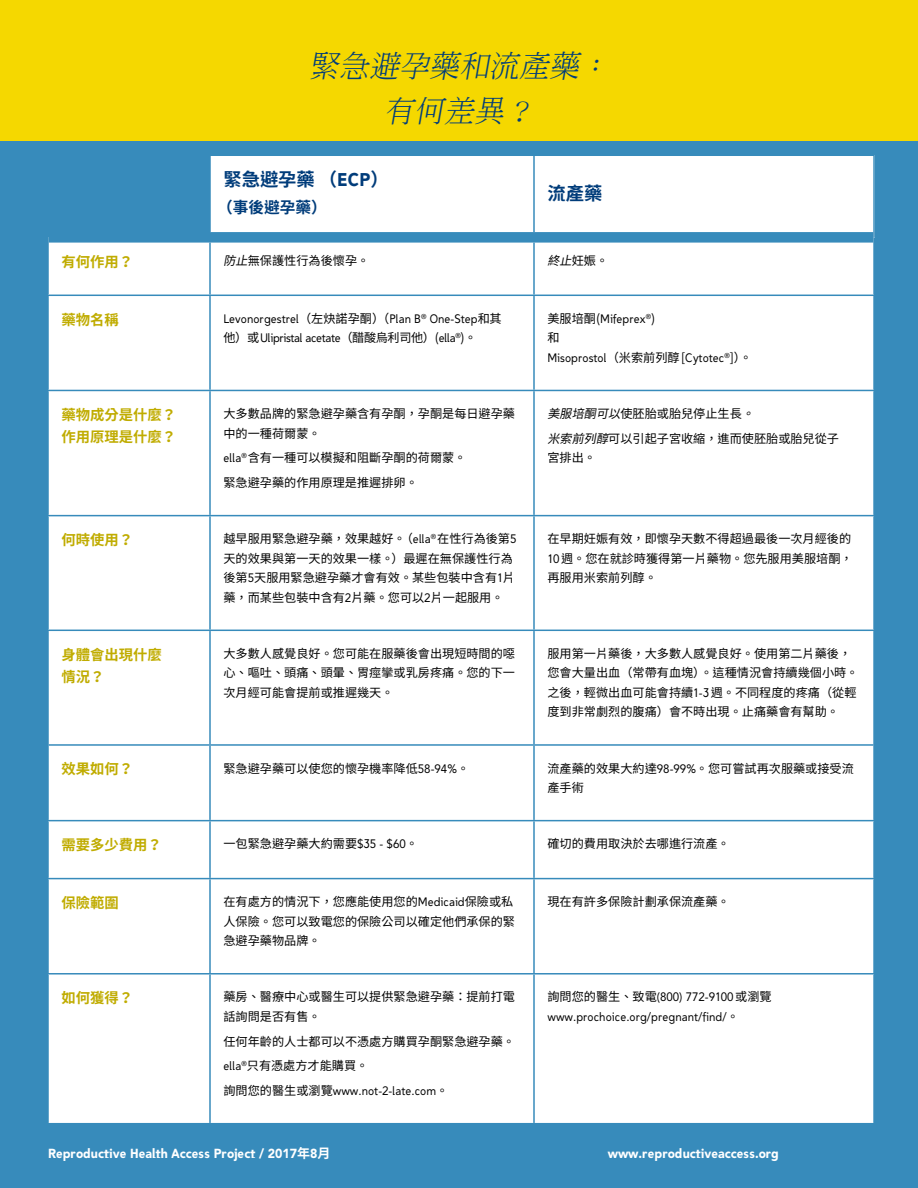
<style>
.page{position:relative;width:918px;height:1188px;background:#378bbb}
.page>*{position:absolute;margin:0;border:0;box-sizing:border-box;transform-origin:0 0}
.t1{font:italic 300 30px/45px "Adobe Ming Std";color:#003c7a;text-align:center}
.t2{font:700 18.3px "Source Han Sans TW";color:#003c7a}
.t3{font:700 15.6px "Source Han Sans TW";color:#003c7a}
.t4{font:700 14.4px/22.5px "Source Han Sans TW";color:#c0ac00}
.t5{font:700 13.05px "Bawdy";color:#fff}
.t6{font:12.15px/19.5px "Source Han Sans TW";color:#000}
.t7{font:12.15px/19.5px "Bawdy";color:#000}
.s1{font-family:"Bawdy"}
.s2{font-style:italic}
.s3{font-family:"Source Han Sans TW"}
</style>
<div class="page">
<div style="left:0;top:0;width:918px;height:141px;background:#f5d800"></div>
<div style="left:210px;top:155px;width:324px;height:82px;background:#fff"></div>
<div style="left:534px;top:155px;width:340px;height:82px;background:#fff"></div>
<div style="left:49px;top:243px;width:824px;height:880px;background:#fff"></div>
<hr style="left:210px;top:155px;width:324px;height:1px;background:#378bbb">
<hr style="left:209px;top:156px;width:2px;height:76px;background:#378bbb">
<hr style="left:534px;top:155px;width:341px;height:1px;background:#378bbb">
<hr style="left:533px;top:156px;width:2px;height:76px;background:#378bbb">
<hr style="left:873px;top:156px;width:2px;height:81px;background:#378bbb">
<hr style="left:209px;top:243px;width:2px;height:52px;background:#378bbb">
<hr style="left:533px;top:243px;width:2px;height:52px;background:#378bbb">
<hr style="left:47px;top:295px;width:163px;height:1px;background:#378bbb">
<hr style="left:210px;top:295px;width:324px;height:1px;background:#378bbb">
<hr style="left:209px;top:296px;width:2px;height:94px;background:#378bbb">
<hr style="left:534px;top:295px;width:341px;height:1px;background:#378bbb">
<hr style="left:533px;top:296px;width:2px;height:94px;background:#378bbb">
<hr style="left:47px;top:390px;width:163px;height:1px;background:#378bbb">
<hr style="left:210px;top:390px;width:324px;height:1px;background:#378bbb">
<hr style="left:209px;top:391px;width:2px;height:124px;background:#378bbb">
<hr style="left:534px;top:390px;width:341px;height:1px;background:#378bbb">
<hr style="left:533px;top:391px;width:2px;height:124px;background:#378bbb">
<hr style="left:47px;top:515px;width:163px;height:1px;background:#378bbb">
<hr style="left:210px;top:515px;width:324px;height:1px;background:#378bbb">
<hr style="left:209px;top:516px;width:2px;height:114px;background:#378bbb">
<hr style="left:534px;top:515px;width:341px;height:1px;background:#378bbb">
<hr style="left:533px;top:516px;width:2px;height:114px;background:#378bbb">
<hr style="left:47px;top:630px;width:163px;height:1px;background:#378bbb">
<hr style="left:210px;top:630px;width:324px;height:1px;background:#378bbb">
<hr style="left:209px;top:631px;width:2px;height:113px;background:#378bbb">
<hr style="left:534px;top:630px;width:341px;height:1px;background:#378bbb">
<hr style="left:533px;top:631px;width:2px;height:113px;background:#378bbb">
<hr style="left:47px;top:744px;width:163px;height:2px;background:#378bbb">
<hr style="left:210px;top:744px;width:324px;height:2px;background:#378bbb">
<hr style="left:209px;top:746px;width:2px;height:74px;background:#378bbb">
<hr style="left:534px;top:744px;width:341px;height:2px;background:#378bbb">
<hr style="left:533px;top:746px;width:2px;height:74px;background:#378bbb">
<hr style="left:47px;top:820px;width:163px;height:1px;background:#378bbb">
<hr style="left:210px;top:820px;width:324px;height:1px;background:#378bbb">
<hr style="left:209px;top:821px;width:2px;height:57px;background:#378bbb">
<hr style="left:534px;top:820px;width:341px;height:1px;background:#378bbb">
<hr style="left:533px;top:821px;width:2px;height:57px;background:#378bbb">
<hr style="left:47px;top:878px;width:163px;height:1px;background:#378bbb">
<hr style="left:210px;top:878px;width:324px;height:1px;background:#378bbb">
<hr style="left:209px;top:879px;width:2px;height:94px;background:#378bbb">
<hr style="left:534px;top:878px;width:341px;height:1px;background:#378bbb">
<hr style="left:533px;top:879px;width:2px;height:94px;background:#378bbb">
<hr style="left:47px;top:973px;width:163px;height:2px;background:#378bbb">
<hr style="left:210px;top:973px;width:324px;height:2px;background:#378bbb">
<hr style="left:209px;top:975px;width:2px;height:148px;background:#378bbb">
<hr style="left:534px;top:973px;width:341px;height:2px;background:#378bbb">
<hr style="left:533px;top:975px;width:2px;height:148px;background:#378bbb">
<div style="left:210px;top:232px;width:324px;height:11px;background:#378bbb"></div>
<div style="left:534px;top:232px;width:339px;height:11px;background:#378bbb"></div>
<h1 class="t1" style="left:309px;top:43px;width:307px">緊急避孕藥和流產藥：有何差異？</h1>
<h2 class="t2" style="left:224px;top:169px;width:167px">緊急避孕藥 （<span class="s1">ECP</span>）</h2>
<p class="t3" style="left:217px;top:199px;width:111px">（事後避孕藥）</p>
<h2 class="t2" style="left:548px;top:183px;width:56px">流產藥</h2>
<p class="t4" style="left:62px;top:251px;width:73px">有何作用？</p>
<p class="t6" style="left:224px;top:251px;width:147px"><span class="s2">防止</span>無保護性行為後懷孕。</p>
<p class="t6" style="left:548px;top:251px;width:62px"><span class="s2">終止</span>妊娠。</p>
<p class="t4" style="left:62px;top:309px;width:59px">藥物名稱</p>
<p class="t7" style="left:223px;top:309px;width:280px">Levonorgestrel<span class="s3">（左炔諾孕酮） （</span>Plan B<sup>®</sup> One-Step<span class="s3">和其他）或</span>Ulipristal acetate<span class="s3">（醋酸烏利司他）(</span>ella<sup>®</sup><span class="s3">)。</span></p>
<p class="t7" style="left:547px;top:309px;width:109px"><span class="s3">美服培酮(</span>Mifeprex<sup>®</sup><span class="s3">)</span></p>
<p class="t6" style="left:548px;top:329px;width:14px">和</p>
<p class="t7" style="left:548px;top:348px;width:206px">Misoprostol<span class="s3">（米索前列醇[</span>Cytotec<sup>®</sup><span class="s3">]）。</span></p>
<p class="t4" style="left:62px;top:404px;width:116px">藥物成分是什麼？作用原理是什麼？</p>
<p class="t6" style="left:224px;top:404px;width:293px">大多數品牌的緊急避孕藥含有孕酮，孕酮是每日避孕藥中的一種荷爾蒙。</p>
<p class="t6" style="left:223px;top:446px;width:244px;line-height:24.8px"><span class="s1">ella</span><sup>®</sup>含有一種可以模擬和阻斷孕酮的荷爾蒙。緊急避孕藥的作用原理是推遲排卵。</p>
<p class="t6" style="left:547px;top:402px;width:293px;line-height:24.8px"><span class="s2">美服培酮可以</span>使胚胎或胎兒停止生長<span class="s2">。<br>米索前列醇</span>可以引起子宮收縮，進而使胚胎或胎兒從子</p>
<p class="t6" style="left:548px;top:448px;width:50px">宮排出。</p>
<p class="t4" style="left:62px;top:529px;width:73px">何時使用？</p>
<p class="t6" style="left:223px;top:529px;width:295px">越早服用緊急避孕藥，效果越好。（<span class="s1">ella</span><sup>®</sup>在性行為後第<span class="s1">5</span>天的效果與第一天的效果一樣。）最遲在無保護性行為後第<span class="s1">5</span>天服用緊急避孕藥才會有效。某些包裝中含有<span class="s1">1</span>片藥，而某些包裝中含有<span class="s1">2</span>片藥。您可以<span class="s1">2</span>片一起服用。</p>
<p class="t6" style="left:548px;top:529px;width:307px;text-align:justify">在早期妊娠有效，即懷孕天數不得超過最後一次月經後的<span class="s1">10</span>週。您在就診時獲得第一片藥物。您先服用美服培酮，再服用米索前列醇。</p>
<p class="t4" style="left:62px;top:644px;width:102px">身體會出現什麼情況？</p>
<p class="t6" style="left:224px;top:644px;width:293px;text-align:justify">大多數人感覺良好。您可能在服藥後會出現短時間的噁心、嘔吐、頭痛、頭暈、胃痙攣或乳房疼痛。您的下一次月經可能會提前或推遲幾天。</p>
<p class="t6" style="left:548px;top:644px;width:312px">服用第一片藥後，大多數人感覺良好。使用第二片藥後，您會大量出血（常帶有血塊）。這種情況會持續幾個小時。之後，輕微出血可能會持續<span class="s1">1-3</span>週。不同程度的疼痛（從輕度到非常劇烈的腹痛）會不時出現。止痛藥會有幫助。</p>
<p class="t4" style="left:62px;top:758px;width:73px">效果如何？</p>
<p class="t6" style="left:224px;top:759px;width:247px">緊急避孕藥可以使您的懷孕機率降低<span class="s1">58-94%</span>。</p>
<p class="t6" style="left:548px;top:759px;width:308px">流產藥的效果大約達<span class="s1">98-99%</span>。您可嘗試再次服藥或接受流產手術</p>
<p class="t4" style="left:62px;top:834px;width:102px">需要多少費用？</p>
<p class="t6" style="left:224px;top:834px;width:196px">一包緊急避孕藥大約需要<span class="s1">$35 - $60</span>。</p>
<p class="t6" style="left:548px;top:834px;width:184px">確切的費用取決於去哪進行流產。</p>
<p class="t4" style="left:62px;top:892px;width:59px">保險範圍</p>
<p class="t6" style="left:224px;top:892px;width:293px">在有處方的情況下，您應能使用您的<span class="s1">Medicaid</span>保險或私人保險。您可以致電您的保險公司以確定他們承保的緊急避孕藥物品牌。</p>
<p class="t6" style="left:548px;top:892px;width:184px">現在有許多保險計劃承保流產藥。</p>
<p class="t4" style="left:62px;top:987px;width:73px">如何獲得？</p>
<p class="t6" style="left:224px;top:988px;width:293px">藥房、醫療中心或醫生可以提供緊急避孕藥：提前打電話詢問是否有售。</p>
<p class="t6" style="left:224px;top:1029px;width:293px;line-height:24.8px">任何年齡的人士都可以不憑處方購買孕酮緊急避孕藥。<span class="s1">ella</span><sup>®</sup>只有憑處方才能購買。</p>
<p class="t7" style="left:224px;top:1081px;width:226px"><span class="s3">詢問您的醫生或瀏覽</span>www.not-2-late.com<span class="s3">。</span></p>
<p class="t7" style="left:548px;top:988px;width:226px"><span class="s3">詢問您的醫生、致電</span>(800) 772-9100<span class="s3">或瀏覽</span>www.prochoice.org/pregnant/find/<span class="s3">。</span></p>
<p class="t5" style="left:48px;top:1146px;width:284px">Reproductive Health Access Project / 2017<span class="s3">年</span>8<span class="s3">月</span></p>
<p class="t5" style="left:608px;top:1145px;width:173px">www.reproductiveaccess.org</p>
</div>
